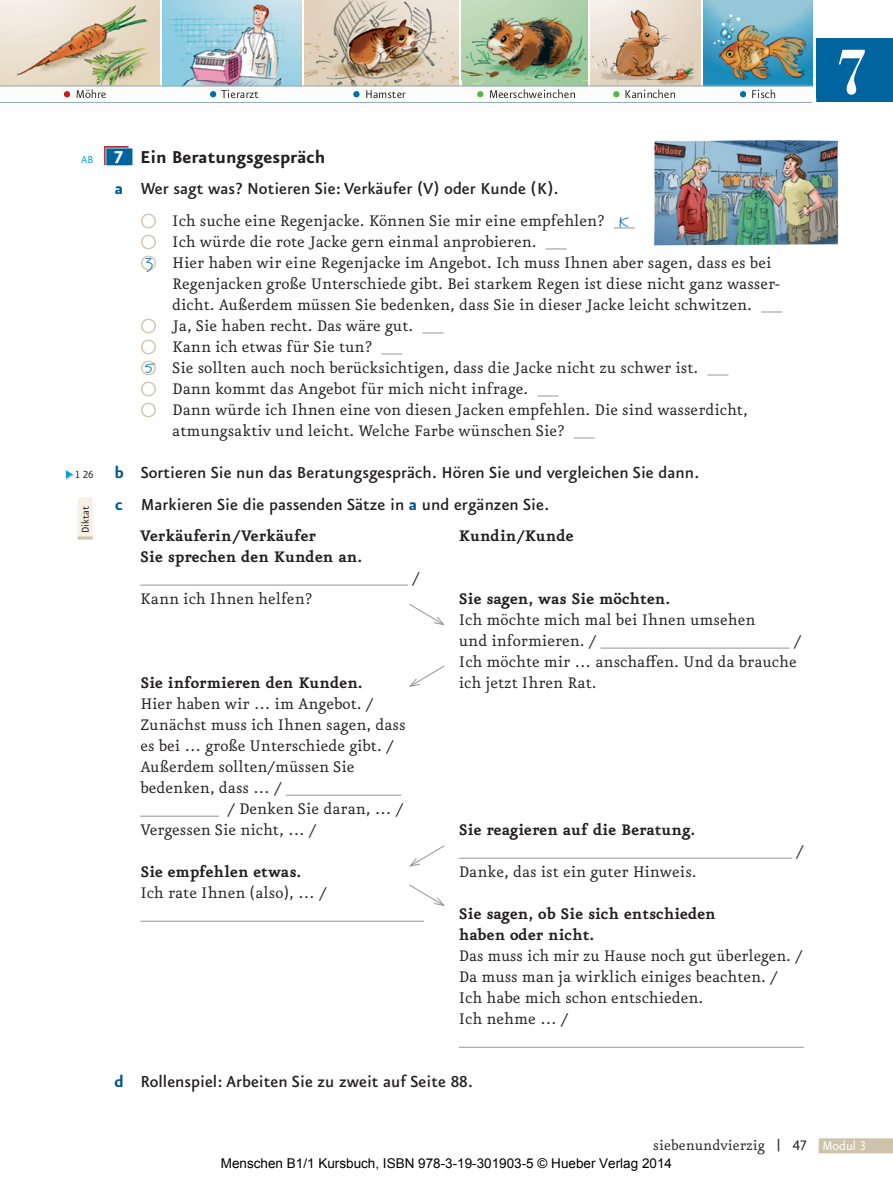
<style>
.page{position:relative;width:893px;height:1191px;background:#fff}
.page>*{position:absolute;margin:0;border:0;box-sizing:border-box;transform-origin:0 0}
.t1{font:700 66px "Bodoni";color:#fff;scale:.8 1}
.t2{font:700 20.55px "Eureka Sans Pro";color:#231f20}
.t3{font:500 19.05px/31.5px "Eureka Sans Pro";color:#231f20}
.t4{font:18.3px/21px "Eureka Pro";color:#231f20}
.t5{font:700 18.3px/21px "Eureka Pro";color:#231f20}
.t6{font:16.5px "Eureka Pro";color:#231f20}
.t7{font:15px "Marydale";color:#0066b3}
.t8{font:13.5px "Arial";color:#000}
.t9{font:12.3px "Eureka Sans Pro";color:#231f20}
.t10{font:12.3px "Eureka Sans Pro";color:#009fda}
.t11{font:12px "Eureka Sans Pro";color:#231f20}
.s1{color:#fff}
.s2{font-weight:700;color:#005495}
.s3{font-family:"Century Gothic";font-size:19.5px;color:#cfc4ab}
.s4{font-family:"Marydale";font-size:15px;color:#0066b3}
.s5{font-size:12.9px}
.s6{font-family:"Eureka Sans Pro"}
.s7{font-family:"Eureka Sans Pro";font-size:15px;color:#fff}
</style>
<div class="page">
<div style="left:816px;top:38px;width:77px;height:64px;background:#00659e"></div>
<img style="left:162px;top:0;width:139px;height:80px">
<img style="left:305px;top:0;width:154px;height:80px">
<img style="left:462px;top:0;width:125px;height:80px">
<img style="left:591px;top:0;width:109px;height:80px">
<img style="left:704px;top:0;width:108px;height:80px">
<img style="left:0;top:0;width:159px;height:86px">
<div style="left:819px;top:1138px;width:74px;height:15px;background:#cfc4ab"></div>
<img style="left:159px;top:80px;width:654px;height:6px">
<img style="left:76px;top:89px;width:30px;height:8px">
<img style="left:221px;top:90px;width:37px;height:7px">
<img style="left:366px;top:90px;width:40px;height:7px">
<img style="left:490px;top:89px;width:85px;height:8px">
<img style="left:626px;top:89px;width:49px;height:8px">
<img style="left:752px;top:89px;width:23px;height:8px">
<hr style="left:0;top:86px;width:812px;height:1px;background:#92abbc">
<img style="left:76px;top:97px;width:700px;height:1px">
<svg style="left:64px;top:91px;width:6px;height:7px"></svg>
<svg style="left:77px;top:97px;width:29px;height:2px"></svg>
<svg style="left:210px;top:91px;width:6px;height:7px"></svg>
<svg style="left:354px;top:91px;width:6px;height:7px"></svg>
<svg style="left:477px;top:91px;width:7px;height:7px"></svg>
<img style="left:490px;top:97px;width:85px;height:1px">
<svg style="left:613px;top:91px;width:6px;height:7px"></svg>
<img style="left:626px;top:97px;width:49px;height:1px">
<svg style="left:740px;top:91px;width:6px;height:7px"></svg>
<svg style="left:752px;top:97px;width:23px;height:2px"></svg>
<hr style="left:0;top:102px;width:812px;height:1px;background:#92abbc">
<svg style="left:104px;top:146px;width:25px;height:19px"></svg>
<div style="left:106px;top:148px;width:26px;height:17px;background:#00659e"></div>
<hr style="left:140px;top:584px;width:268px;height:1px;background:#939598">
<hr style="left:601px;top:647px;width:189px;height:1px;background:#939598">
<hr style="left:286px;top:794px;width:115px;height:1px;background:#939598">
<hr style="left:140px;top:815px;width:79px;height:1px;background:#939598">
<hr style="left:459px;top:857px;width:333px;height:1px;background:#939598">
<hr style="left:140px;top:920px;width:284px;height:1px;background:#939598">
<hr style="left:459px;top:1046px;width:345px;height:1px;background:#939598">
<svg style="left:614px;top:227px;width:21px;height:1px"></svg>
<svg style="left:546px;top:248px;width:21px;height:1px"></svg>
<svg style="left:761px;top:311px;width:21px;height:1px"></svg>
<svg style="left:422px;top:332px;width:21px;height:1px"></svg>
<svg style="left:381px;top:353px;width:21px;height:1px"></svg>
<svg style="left:707px;top:374px;width:21px;height:1px"></svg>
<svg style="left:538px;top:395px;width:21px;height:1px"></svg>
<svg style="left:574px;top:437px;width:21px;height:1px"></svg>
<svg style="left:66px;top:470px;width:7px;height:9px"></svg>
<svg style="left:78px;top:497px;width:15px;height:39px"></svg>
<hr style="left:78px;top:536px;width:15px;height:3px;background:#cfc4ab">
<img style="left:654px;top:140px;width:184px;height:105px">
<svg style="left:409px;top:604px;width:36px;height:21px"></svg>
<svg style="left:409px;top:665px;width:36px;height:22px"></svg>
<svg style="left:409px;top:845px;width:36px;height:22px"></svg>
<svg style="left:409px;top:884px;width:36px;height:22px"></svg>
<h1 class="t1" style="left:835px;top:49px;width:42px">7</h1>
<p class="t10" style="left:81px;top:155px;width:14px">AB</p>
<p class="t9" style="left:75px;top:470px;width:20px">1 26</p>
<p class="t11" style="left:81px;top:533px;width:28px;rotate:-90deg">Diktat</p>
<p class="t2" style="left:115px;top:150px;width:212px"><span class="s1">7</span> Ein Beratungsgespräch</p>
<p class="t3" style="left:115px;top:175px;width:445px"><span class="s2">a</span> Wer sagt was? Notieren Sie: Verkäufer (V) oder Kunde (K).</p>
<p class="t4" style="left:140px;top:212px;width:466px"><span class="s3">O</span> Ich suche eine Regenjacke. Können Sie mir eine empfehlen?</p>
<p class="t4" style="left:140px;top:233px;width:398px"><span class="s3">O</span> Ich würde die rote Jacke gern einmal anprobieren.</p>
<p class="t4" style="left:140px;top:254px;width:633px"><span class="s3">O</span><span class="s4">3</span> Hier haben wir eine Regenjacke im Angebot. Ich muss Ihnen aber sagen, dass es bei</p>
<p class="t4" style="left:172px;top:275px;width:609px">Regenjacken große Unterschiede gibt. Bei starkem Regen ist diese nicht ganz wasser-</p>
<p class="t4" style="left:172px;top:296px;width:581px">dicht. Außerdem müssen Sie bedenken, dass Sie in dieser Jacke leicht schwitzen.</p>
<p class="t4" style="left:140px;top:317px;width:275px"><span class="s3">O</span> Ja, Sie haben recht. Das wäre gut.</p>
<p class="t4" style="left:140px;top:338px;width:233px"><span class="s3">O</span> Kann ich etwas für Sie tun?</p>
<p class="t4" style="left:140px;top:359px;width:559px"><span class="s3">O</span><span class="s4">5</span> Sie sollten auch noch berücksichtigen, dass die Jacke nicht zu schwer ist.</p>
<p class="t4" style="left:140px;top:380px;width:390px"><span class="s3">O</span> Dann kommt das Angebot für mich nicht infrage.</p>
<p class="t4" style="left:140px;top:401px;width:609px"><span class="s3">O</span> Dann würde ich Ihnen eine von diesen Jacken empfehlen. Die sind wasserdicht,</p>
<p class="t4" style="left:172px;top:422px;width:394px">atmungsaktiv und leicht. Welche Farbe wünschen Sie?</p>
<p class="t3" style="left:114px;top:459px;width:586px"><span class="s2">b</span> Sortieren Sie nun das Beratungsgespräch. Hören Sie und vergleichen Sie dann. <span class="s2">c</span> Markieren Sie die passenden Sätze in <span class="s2">a</span> und ergänzen Sie.</p>
<p class="t5" style="left:140px;top:527px;width:177px">Verkäuferin/Verkäufer</p>
<p class="t5" style="left:459px;top:527px;width:116px">Kundin/Kunde</p>
<p class="t5" style="left:140px;top:548px;width:224px">Sie sprechen den Kunden an.</p>
<p class="t4" style="left:412px;top:569px;width:9px">/</p>
<p class="t4" style="left:140px;top:590px;width:173px">Kann ich Ihnen helfen?</p>
<p class="t5" style="left:459px;top:590px;width:213px">Sie sagen, was Sie möchten.</p>
<p class="t4" style="left:459px;top:611px;width:298px">Ich möchte mich mal bei Ihnen umsehen und informieren. /</p>
<p class="t7" style="left:619px;top:213px;width:11px">K</p>
<p class="t4" style="left:459px;top:632px;width:344px;text-align:right">/<br>Ich möchte mir … anschaffen. Und da brauche</p>
<p class="t5" style="left:140px;top:674px;width:224px">Sie informieren den Kunden.</p>
<p class="t4" style="left:459px;top:674px;width:139px">ich jetzt Ihren Rat.</p>
<p class="t4" style="left:140px;top:695px;width:234px">Hier haben wir … im Angebot. /</p>
<p class="t4" style="left:140px;top:716px;width:267px">Zunächst muss ich Ihnen sagen, dass</p>
<p class="t4" style="left:140px;top:737px;width:255px">es bei … große Unterschiede gibt. /</p>
<p class="t4" style="left:140px;top:758px;width:216px">Außerdem sollten/müssen Sie</p>
<p class="t4" style="left:140px;top:779px;width:143px">bedenken, dass … /</p>
<p class="t4" style="left:227px;top:800px;width:177px">/ Denken Sie daran, … /</p>
<p class="t4" style="left:140px;top:821px;width:178px">Vergessen Sie nicht, … /</p>
<p class="t5" style="left:459px;top:821px;width:238px">Sie reagieren auf die Beratung.</p>
<p class="t4" style="left:796px;top:842px;width:9px">/</p>
<p class="t5" style="left:140px;top:863px;width:163px">Sie empfehlen etwas.</p>
<p class="t4" style="left:459px;top:863px;width:239px">Danke, das ist ein guter Hinweis.</p>
<p class="t4" style="left:140px;top:884px;width:188px">Ich rate Ihnen (also), … /</p>
<p class="t5" style="left:459px;top:905px;width:259px">Sie sagen, ob Sie sich entschieden haben oder nicht.</p>
<p class="t4" style="left:459px;top:947px;width:345px">Das muss ich mir zu Hause noch gut überlegen. / Da muss man ja wirklich einiges beachten. / Ich habe mich schon entschieden.<br>Ich nehme … /</p>
<p class="t3" style="left:114px;top:1068px;width:360px"><span class="s2">d</span> Rollenspiel: Arbeiten Sie zu zweit auf Seite 88.</p>
<p class="t6" style="left:653px;top:1139px;width:214px">siebenundvierzig <span class="s5">|</span> <span class="s6">47</span> <span class="s7">Modul 3</span></p>
<p class="t8" style="left:221px;top:1154px;width:453px">Menschen B1/1 Kursbuch, ISBN 978-3-19-301903-5 © Hueber Verlag 2014</p>
</div>
